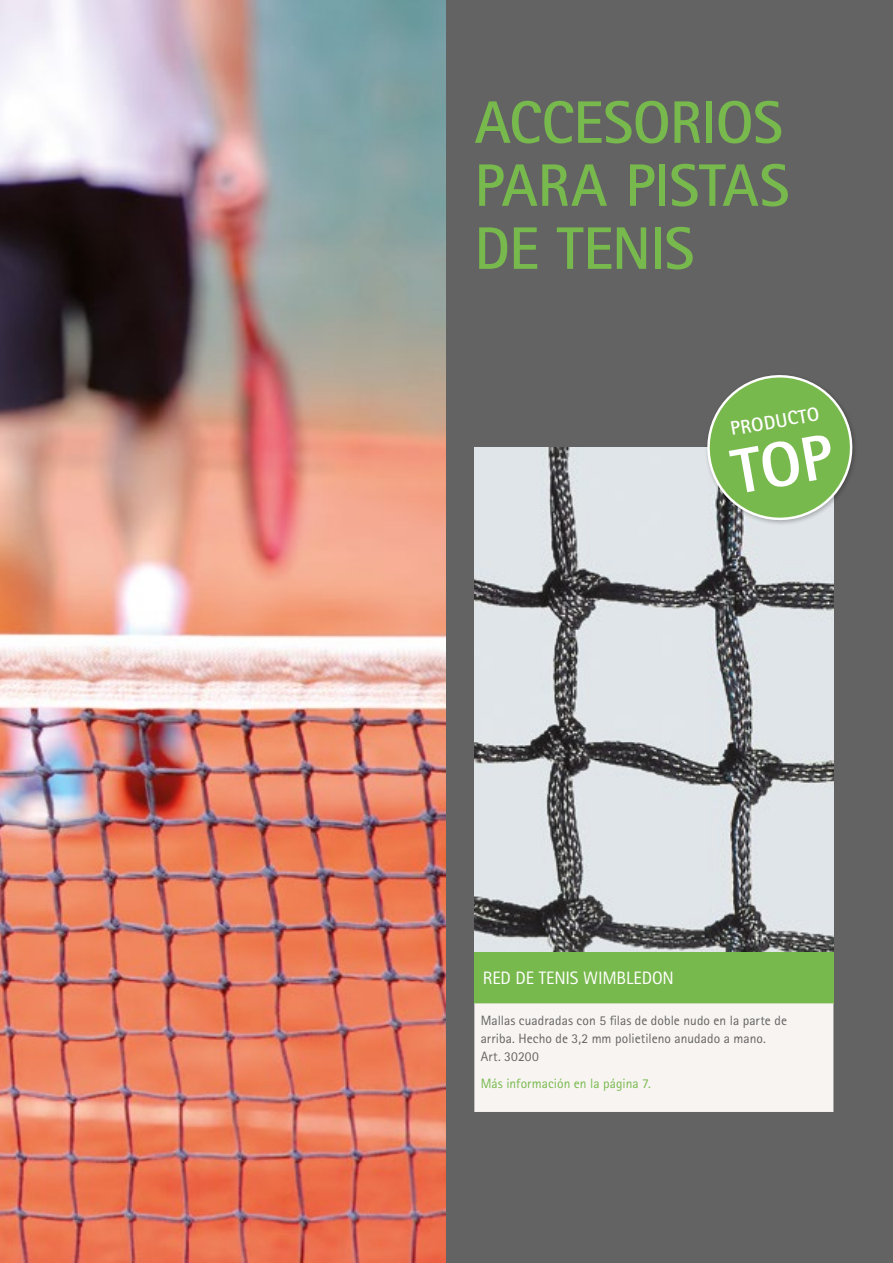
<style>
.page{position:relative;width:893px;height:1263px;background:#fff}
.page>*{position:absolute;margin:0;border:0;box-sizing:border-box;transform-origin:0 0}
.t1{font:700 60px/63px "Rotis Sans Serif Pro";letter-spacing:-.015em;color:#78b94d;text-align:justify}
.t2{font:700 19.5px "Rotis Sans Serif Pro";color:#fff}
.t3{font:18px "Rotis Sans Serif Pro";letter-spacing:-.01em;color:#fff}
.t4{font:13.5px/18px "Rotis Sans Serif Pro";letter-spacing:.005em;color:#646363}
.t5{font:13.5px "Rotis Sans Serif Pro";letter-spacing:.005em;color:#78b94d}
</style>
<div class="page">
<img style="left:0;top:0;width:446px;height:1263px">
<div style="left:446px;top:0;width:447px;height:1263px;background:#646363"></div>
<img style="left:474px;top:448px;width:359px;height:504px">
<div style="left:474px;top:952px;width:359px;height:51px;background:#78b94d"></div>
<div style="left:474px;top:1003px;width:359px;height:109px;background:#f7f4f1"></div>
<svg style="left:701px;top:375px;width:154px;height:152px"></svg>
<h1 class="t1" style="left:474px;top:90px;width:316px">ACCESORIOS PARA PISTAS DE TENIS</h1>
<h2 class="t2" style="left:729px;top:417px;width:91px;rotate:-10deg">PRODUCTO</h2>
<h3 class="t3" style="left:483px;top:967px;width:193px">RED DE TENIS WIMBLEDON</h3>
<p class="t4" style="left:481px;top:1011px;width:308px">Mallas cuadradas con 5 filas de doble nudo en la parte de arriba. Hecho de 3,2 mm polietileno anudado a mano.<br>Art. 30200</p>
<p class="t5" style="left:481px;top:1075px;width:172px">Más información en la página 7.</p>
</div>
